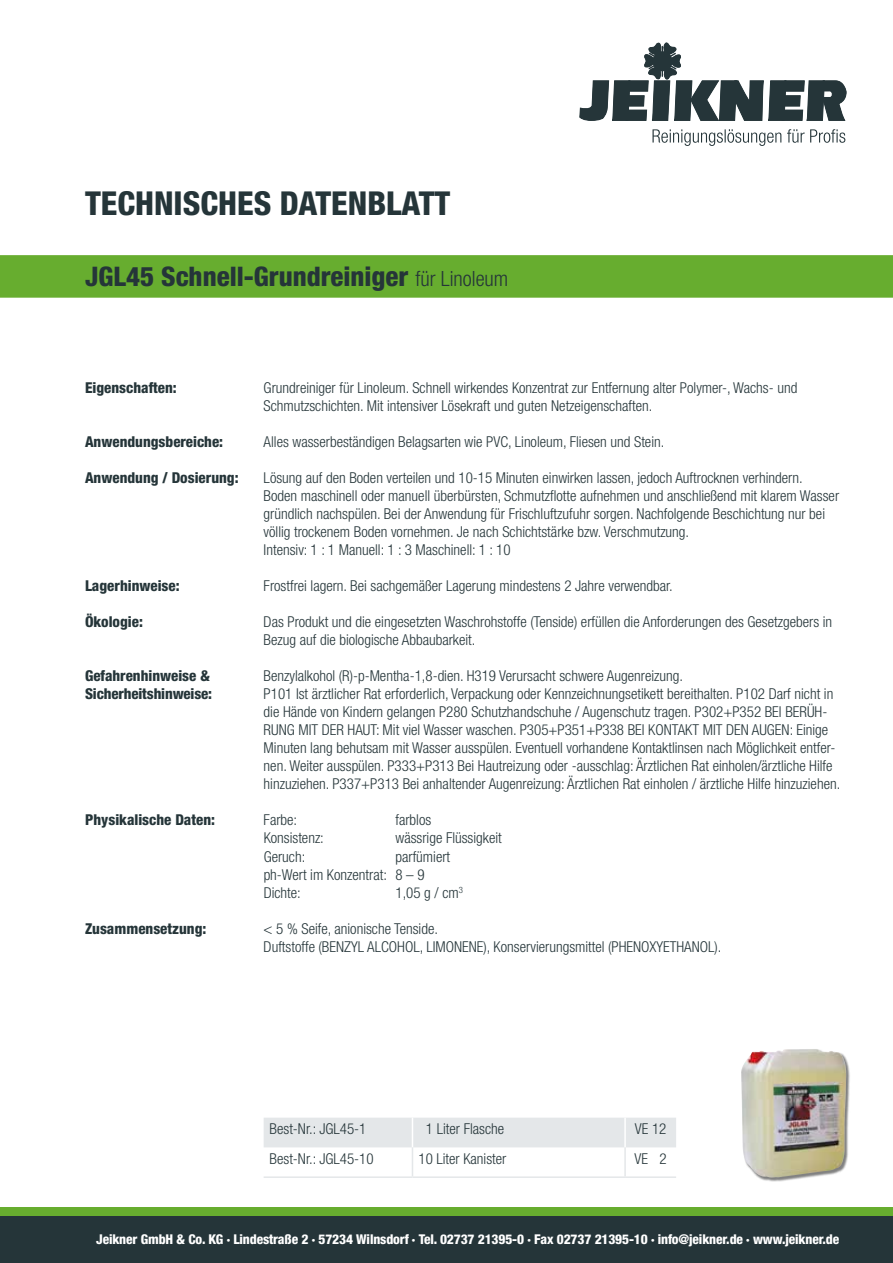
<style>
.page{position:relative;width:893px;height:1263px;background:#fff}
.page>*{position:absolute;margin:0;border:0;box-sizing:border-box;transform-origin:0 0}
.t1{font:800 condensed 33px "Helvetica Neue LT Std";color:#253539}
.t2{font:800 condensed 27px "Helvetica Neue LT Std";color:#253539}
.t3{font:300 condensed 15px/18px "Helvetica Neue LT Std";color:#253539}
.t4{font:800 condensed 15px "Helvetica Neue LT Std";color:#253539}
.t5{font:800 condensed 13.5px "Helvetica Neue LT Std";letter-spacing:-.01em;color:#fff}
.s1{font-weight:300;font-size:21px}
</style>
<div class="page">
<div style="left:741px;top:1049px;width:109px;height:132px;background:#000;opacity:.5"></div>
<img style="left:741px;top:1049px;width:105px;height:128px">
<div style="left:0;top:1216px;width:893px;height:47px;background:#253539"></div>
<div style="left:0;top:1208px;width:893px;height:8px;background:#67ad2f"></div>
<div style="left:0;top:255px;width:893px;height:43px;background:#67ad2f"></div>
<svg style="left:264px;top:1118px;width:412px;height:58px"></svg>
<hr style="left:624px;top:1118px;width:2px;height:29px;background:#fff">
<hr style="left:624px;top:1147px;width:2px;height:29px;background:#e4e7e9">
<hr style="left:264px;top:1176px;width:148px;height:2px;background:#e4e7e9">
<hr style="left:412px;top:1176px;width:213px;height:2px;background:#e4e7e9">
<hr style="left:625px;top:1176px;width:51px;height:2px;background:#e4e7e9">
<svg style="left:579px;top:43px;width:267px;height:78px"></svg>
<svg style="left:652px;top:129px;width:193px;height:17px"></svg>
<h1 class="t1" style="left:85px;top:183px;width:367px">TECHNISCHES DATENBLATT</h1>
<h2 class="t2" style="left:85px;top:260px;width:425px">JGL45 Schnell-Grundreiniger <span class="s1">für Linoleum</span></h2>
<p class="t4" style="left:85px;top:379px;width:93px">Eigenschaften:</p>
<p class="t3" style="left:264px;top:379px;width:535px">Grundreiniger für Linoleum. Schnell wirkendes Konzentrat zur Entfernung alter Polymer-, Wachs- und<br>Schmutzschichten. Mit intensiver Lösekraft und guten Netzeigenschaften.</p>
<p class="t4" style="left:85px;top:433px;width:140px">Anwendungsbereiche:</p>
<p class="t3" style="left:264px;top:433px;width:402px">Alles wasserbeständigen Belagsarten wie PVC, Linoleum, Fliesen und Stein.</p>
<p class="t4" style="left:85px;top:469px;width:155px">Anwendung / Dosierung:</p>
<p class="t3" style="left:264px;top:469px;width:577px">Lösung auf den Boden verteilen und 10-15 Minuten einwirken lassen, jedoch Auftrocknen verhindern.<br>Boden maschinell oder manuell überbürsten, Schmutzflotte aufnehmen und anschließend mit klarem Wasser gründlich nachspülen. Bei der Anwendung für Frischluftzufuhr sorgen. Nachfolgende Beschichtung nur bei völlig trockenem Boden vornehmen. Je nach Schichtstärke bzw. Verschmutzung.<br>Intensiv: 1 : 1 Manuell: 1 : 3 Maschinell: 1 : 10</p>
<p class="t4" style="left:85px;top:577px;width:96px">Lagerhinweise:</p>
<p class="t3" style="left:264px;top:577px;width:411px">Frostfrei lagern. Bei sachgemäßer Lagerung mindestens 2 Jahre verwendbar.</p>
<p class="t4" style="left:85px;top:613px;width:59px">Ökologie:</p>
<p class="t3" style="left:264px;top:613px;width:570px">Das Produkt und die eingesetzten Waschrohstoffe (Tenside) erfüllen die Anforderungen des Gesetzgebers in<br>Bezug auf die biologische Abbaubarkeit.</p>
<p class="t4" style="left:85px;top:667px;width:126px">Gefahrenhinweise &amp;</p>
<p class="t3" style="left:264px;top:667px;width:421px">Benzylalkohol (R)-p-Mentha-1,8-dien. H319 Verursacht schwere Augenreizung.</p>
<p class="t4" style="left:85px;top:685px;width:129px">Sicherheitshinweise:</p>
<p class="t3" style="left:264px;top:685px;width:578px">P101 Ist ärztlicher Rat erforderlich, Verpackung oder Kennzeichnungsetikett bereithalten. P102 Darf nicht in die Hände von Kindern gelangen P280 Schutzhandschuhe / Augenschutz tragen. P302+P352 BEI BERÜH-RUNG MIT DER HAUT: Mit viel Wasser waschen. P305+P351+P338 BEI KONTAKT MIT DEN AUGEN: Einige Minuten lang behutsam mit Wasser ausspülen. Eventuell vorhandene Kontaktlinsen nach Möglichkeit entfer&shy;nen. Weiter ausspülen. P333+P313 Bei Hautreizung oder -ausschlag: Ärztlichen Rat einholen/ärztliche Hilfe hinzuziehen. P337+P313 Bei anhaltender Augenreizung: Ärztlichen Rat einholen / ärztliche Hilfe hinzuziehen.</p>
<p class="t4" style="left:85px;top:811px;width:132px">Physikalische Daten:</p>
<p class="t3" style="left:264px;top:811px;width:35px">Farbe:</p>
<p class="t3" style="left:395px;top:811px;width:37px">farblos</p>
<p class="t3" style="left:264px;top:829px;width:62px">Konsistenz:</p>
<p class="t3" style="left:395px;top:829px;width:108px">wässrige Flüssigkeit</p>
<p class="t3" style="left:264px;top:847px;width:43px">Geruch:</p>
<p class="t3" style="left:264px;top:847px;width:188px;text-indent:132px">parfümiert ph-Wert im Konzentrat: 8 – 9<br>Dichte:</p>
<p class="t3" style="left:395px;top:883px;width:69px">1,05 g / cm<sup>3</sup></p>
<p class="t4" style="left:85px;top:919px;width:123px">Zusammensetzung:</p>
<p class="t3" style="left:264px;top:919px;width:459px">&lt; 5 % Seife, anionische Tenside.<br>Duftstoffe (BENZYL ALCOHOL, LIMONENE), Konservierungsmittel (PHENOXYETHANOL).</p>
<p class="t3" style="left:270px;top:1120px;width:98px">Best-Nr.: JGL45-1</p>
<p class="t3" style="left:426px;top:1120px;width:80px">1 Liter Flasche</p>
<p class="t3" style="left:635px;top:1120px;width:33px">VE 12</p>
<p class="t3" style="left:270px;top:1150px;width:106px">Best-Nr.: JGL45-10</p>
<p class="t3" style="left:418px;top:1150px;width:89px">10 Liter Kanister</p>
<p class="t3" style="left:635px;top:1150px;width:33px">VE 2</p>
<p class="t5" style="left:66px;top:1231px;width:762px">Jeikner GmbH &amp; Co. KG · Eiserntalstraße 217 · 57080 S egen · Tel. 0271 3177 8-0 · Fax 0271 3177 8-10 · info@jeikner.de · www.jeikner.de</p>
<p class="t5" style="left:96px;top:1231px;width:745px">Jeikner GmbH &amp; Co. KG · Lindestraße 2 · 57234 Wilnsdorf · Tel. 02737 21395-0 · Fax 02737 21395-10 · info@jeikner.de · www.jeikner.de</p>
</div>
